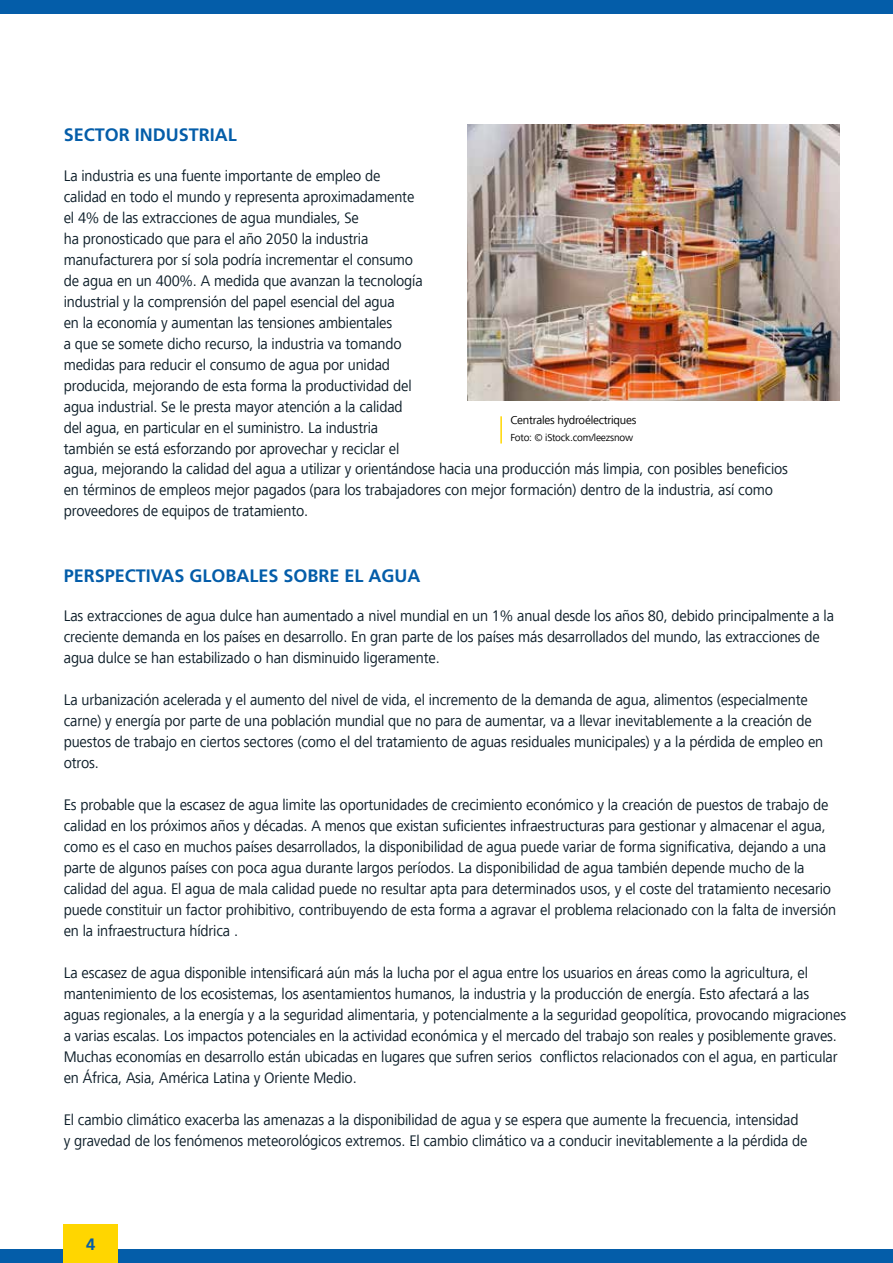
<style>
.page{position:relative;width:893px;height:1263px;background:#fff}
.page>*{position:absolute;margin:0;border:0;box-sizing:border-box;transform-origin:0 0}
.t1{font:700 18px "Frutiger LT Std";color:#045da9}
.t2{font:700 16.5px "Frutiger LT Std";color:#045da9}
.t3{font:15.75px/21px "Frutiger Next LT";letter-spacing:-.01em;color:#0c1d28;scale:.95 1}
.t4{font:12px "Frutiger Next LT";letter-spacing:-.02em;color:#000}
.t5{font:10.5px "Frutiger Next LT";letter-spacing:-.02em;color:#000}
</style>
<div class="page">
<div style="left:0;top:0;width:893px;height:14px;background:#045da9"></div>
<img style="left:468px;top:125px;width:371px;height:275px">
<div style="left:0;top:1249px;width:893px;height:14px;background:#045da9"></div>
<div style="left:64px;top:1224px;width:54px;height:39px;background:#ffd600"></div>
<hr style="left:500px;top:416px;width:2px;height:27px;background:#ffd600">
<p class="t1" style="left:64px;top:124px;width:175px">SECTOR INDUSTRIAL</p>
<p class="t3" style="left:64px;top:165px;width:379px">La industria es una fuente importante de empleo de calidad en todo el mundo y representa aproximadamente el 4% de las extracciones de agua mundiales, Se<br>ha pronosticado que para el año 2050 la industria manufacturera por sí sola podría incrementar el consumo de agua en un 400%. A medida que avanzan la tecnología industrial y la comprensión del papel esencial del agua<br>en la economía y aumentan las tensiones ambientales<br>a que se somete dicho recurso, la industria va tomando medidas para reducir el consumo de agua por unidad producida, mejorando de esta forma la productividad del agua industrial. Se le presta mayor atención a la calidad del agua, en particular en el suministro. La industria también se está esforzando por aprovechar y reciclar el</p>
<p class="t4" style="left:510px;top:414px;width:127px">Centrales hydroélectriques</p>
<p class="t5" style="left:510px;top:432px;width:124px">Foto: © iStock.com/leezsnow</p>
<p class="t3" style="left:64px;top:459px;width:764px">agua, mejorando la calidad del agua a utilizar y orientándose hacia una producción más limpia, con posibles beneficios en términos de empleos mejor pagados (para los trabajadores con mejor formación) dentro de la industria, así como proveedores de equipos de tratamiento.</p>
<p class="t1" style="left:64px;top:565px;width:358px">PERSPECTIVAS GLOBALES SOBRE EL AGUA</p>
<p class="t3" style="left:64px;top:606px;width:812px">Las extracciones de agua dulce han aumentado a nivel mundial en un 1% anual desde los años 80, debido principalmente a la creciente demanda en los países en desarrollo. En gran parte de los países más desarrollados del mundo, las extracciones de agua dulce se han estabilizado o han disminuido ligeramente.</p>
<p class="t3" style="left:64px;top:690px;width:801px">La urbanización acelerada y el aumento del nivel de vida, el incremento de la demanda de agua, alimentos (especialmente carne) y energía por parte de una población mundial que no para de aumentar, va a llevar inevitablemente a la creación de puestos de trabajo en ciertos sectores (como el del tratamiento de aguas residuales municipales) y a la pérdida de empleo en otros.</p>
<p class="t3" style="left:64px;top:795px;width:815px">Es probable que la escasez de agua limite las oportunidades de crecimiento económico y la creación de puestos de trabajo de calidad en los próximos años y décadas. A menos que existan suficientes infraestructuras para gestionar y almacenar el agua, como es el caso en muchos países desarrollados, la disponibilidad de agua puede variar de forma significativa, dejando a una parte de algunos países con poca agua durante largos períodos. La disponibilidad de agua también depende mucho de la calidad del agua. El agua de mala calidad puede no resultar apta para determinados usos, y el coste del tratamiento necesario puede constituir un factor prohibitivo, contribuyendo de esta forma a agravar el problema relacionado con la falta de inversión en la infraestructura hídrica .</p>
<p class="t3" style="left:64px;top:963px;width:825px">La escasez de agua disponible intensificará aún más la lucha por el agua entre los usuarios en áreas como la agricultura, el mantenimiento de los ecosistemas, los asentamientos humanos, la industria y la producción de energía. Esto afectará a las aguas regionales, a la energía y a la seguridad alimentaria, y potencialmente a la seguridad geopolítica, provocando migraciones a varias escalas. Los impactos potenciales en la actividad económica y el mercado del trabajo son reales y posiblemente graves.<br>Muchas economías en desarrollo están ubicadas en lugares que sufren serios conflictos relacionados con el agua, en particular en África, Asia, América Latina y Oriente Medio.</p>
<p class="t3" style="left:64px;top:1110px;width:784px">El cambio climático exacerba las amenazas a la disponibilidad de agua y se espera que aumente la frecuencia, intensidad y gravedad de los fenómenos meteorológicos extremos. El cambio climático va a conducir inevitablemente a la pérdida de</p>
<p class="t2" style="left:86px;top:1235px;width:11px">4</p>
</div>
